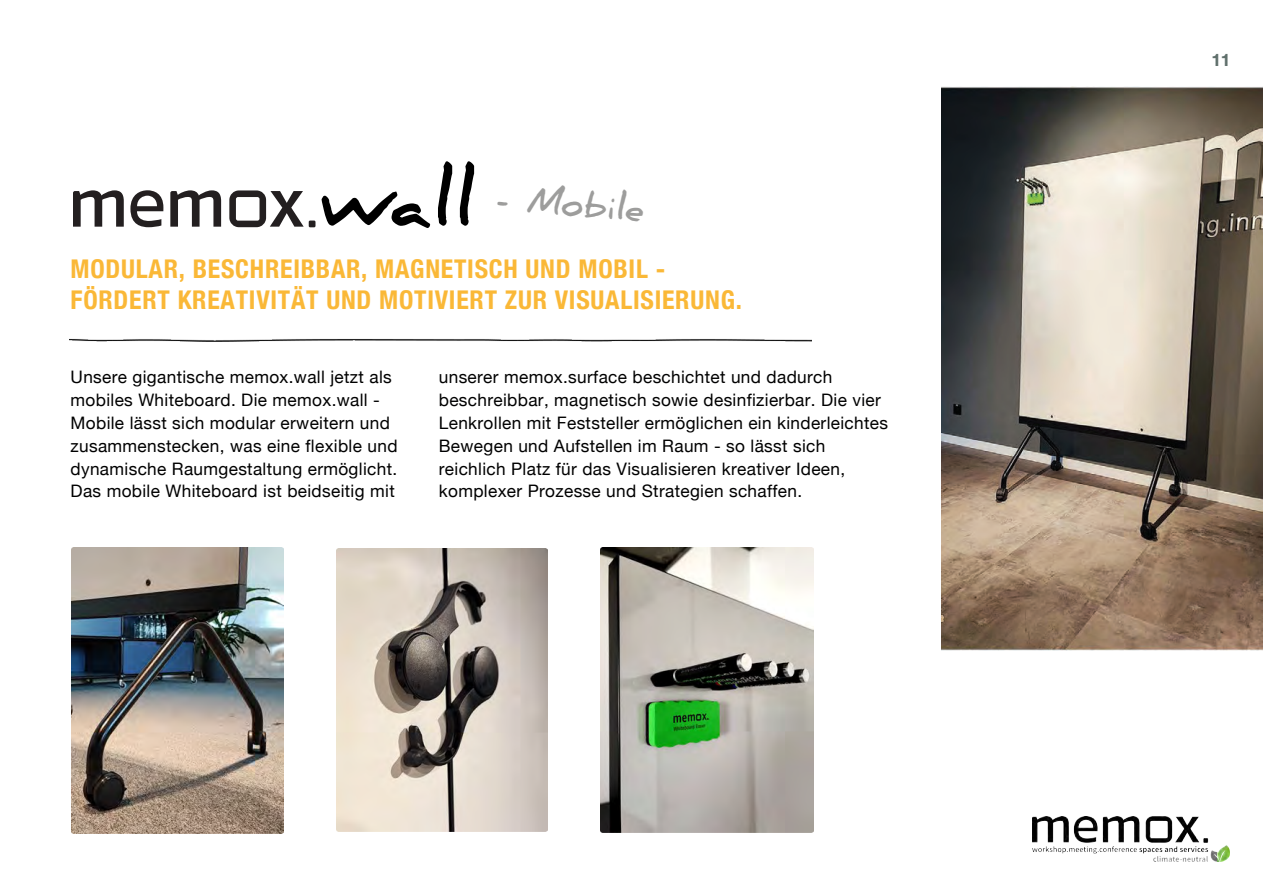
<style>
.page{position:relative;width:1263px;height:893px;background:#fff}
.page>*{position:absolute;margin:0;border:0;box-sizing:border-box;transform-origin:0 0}
.t1{font:700 76.8px "Daniel";color:#000}
.t2{font:700 35.85px "Daniel";color:#9d9d9c}
.t3{font:700 condensed 25.8px/30.9px "Helvetica Neue";letter-spacing:.03em;color:#fab837}
.t4{font:17.25px/23px "Helvetica Neue";letter-spacing:.02em;color:#000001}
.t5{font:17.25px/23px "Helvetica Neue";letter-spacing:.02em;color:#000}
.t6{font:700 17.25px "Helvetica Neue";color:#60706c}
.s1{font-style:inherit}
</style>
<div class="page">
<svg style="left:73px;top:190px;width:51px;height:37px"></svg>
<svg style="left:170px;top:190px;width:51px;height:37px"></svg>
<svg style="left:130px;top:190px;width:33px;height:37px"></svg>
<svg style="left:229px;top:190px;width:86px;height:37px"></svg>
<img style="left:70px;top:339px;width:741px;height:2px">
<img style="left:336px;top:548px;width:212px;height:284px">
<img style="left:71px;top:548px;width:213px;height:285px">
<img style="left:601px;top:547px;width:213px;height:286px">
<img style="left:941px;top:86px;width:322px;height:565px">
<img style="left:1032px;top:816px;width:197px;height:46px">
<h1 class="t1" style="left:320px;top:154px;width:157px">wall</h1>
<h2 class="t2" style="left:498px;top:178px;width:150px;rotate:4deg"><span class="s1">-</span> Mobile</h2>
<h3 class="t3" style="left:71px;top:251px;width:673px">MODULAR, BESCHREIBBAR, MAGNETISCH UND MOBIL -<br>FÖRDERT KREATIVITÄT UND MOTIVIERT ZUR VISUALISIERUNG.</h3>
<p class="t5" style="left:71px;top:366px;width:328px">Unsere gigantische memox.wall jetzt als mobiles Whiteboard. Die memox.wall - Mobile lässt sich modular erweitern und zusammenstecken, was eine flexible und dynamische Raumgestaltung ermöglicht.<br>Das mobile Whiteboard ist beidseitig mit</p>
<p class="t4" style="left:439px;top:366px;width:451px">unserer memox.surface beschichtet und dadurch beschreibbar, magnetisch sowie desinfizierbar. Die vier Lenkrollen mit Feststeller ermöglichen ein kinderleichtes Bewegen und Aufstellen im Raum - so lässt sich reichlich Platz für das Visualisieren kreativer Ideen, komplexer Prozesse und Strategien schaffen.</p>
<p class="t6" style="left:1211px;top:47px;width:21px">11</p>
</div>
